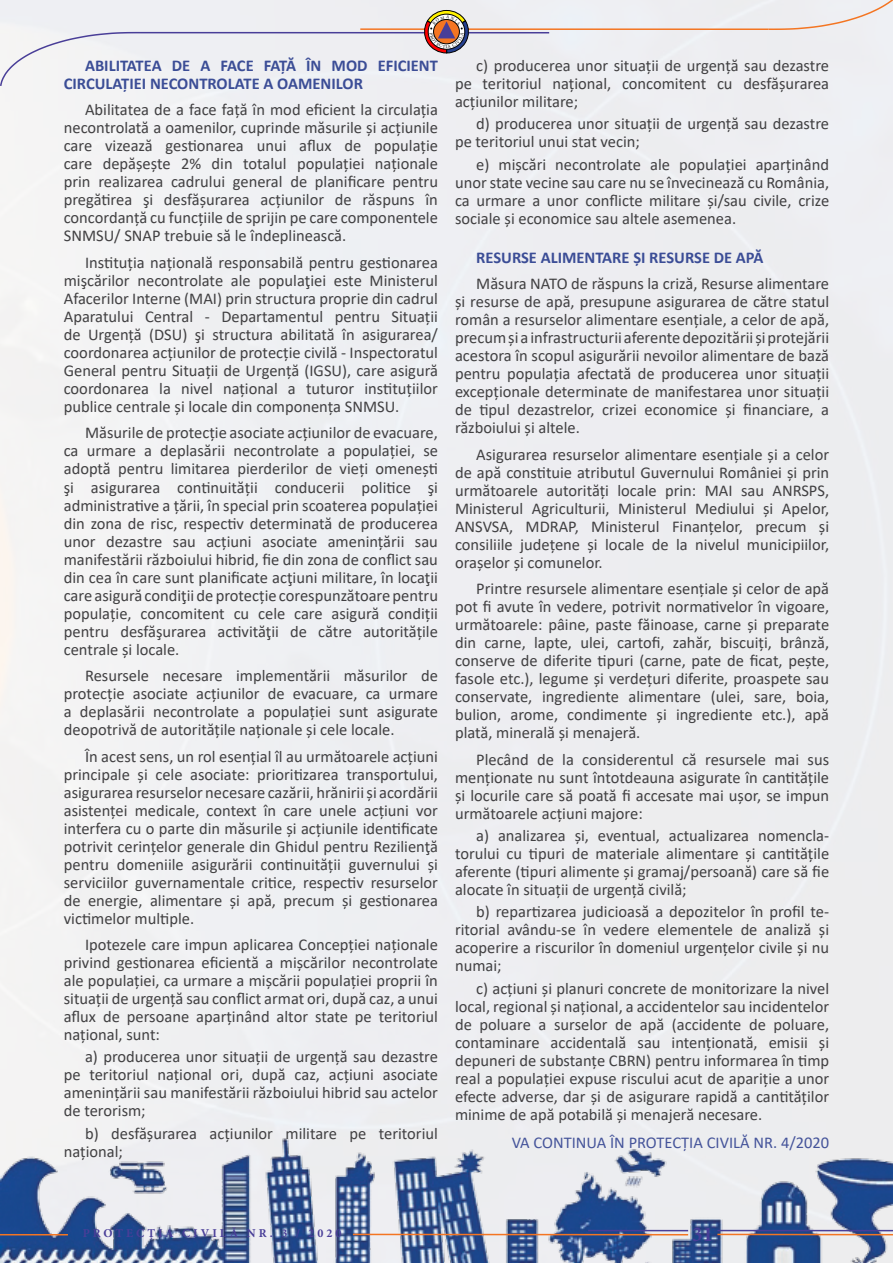
<style>
.page{position:relative;width:893px;height:1263px;background:#fff}
.page>*{position:absolute;margin:0;border:0;box-sizing:border-box;transform-origin:0 0}
.t1{font:700 21px "Minion Pro";color:#493e98}
.t2{font:16.5px/18px "Calibri";color:#414042;text-align:justify}
.t3{font:700 16.5px/18px "Calibri";color:#3b4d96}
.t4{font:16.5px "Calibri";color:#45549a}
.t5{font:700 12px "Minion Pro";letter-spacing:.25em;color:#493e98}
</style>
<div class="page">
<div style="left:0;top:0;width:893px;height:1125px;background:#eeeef2"></div>
<img style="left:0;top:1125px;width:893px;height:138px">
<hr style="left:360px;top:28px;width:408px;height:2px;background:#f47522">
<svg style="left:767px;top:0;width:126px;height:31px;background:#ede8e7"></svg>
<hr style="left:141px;top:32px;width:408px;height:1px;background:#493e98">
<div style="left:0;top:31px;width:142px;height:56px;background:#f3f3f4"></div>
<hr style="left:0;top:1234px;width:68px;height:1px;background:#f47522">
<hr style="left:717px;top:1230px;width:176px;height:1px;background:#493e98">
<hr style="left:717px;top:1234px;width:176px;height:1px;background:#f47522">
<hr style="left:588px;top:1230px;width:100px;height:1px;background:#493e98">
<hr style="left:353px;top:1234px;width:335px;height:1px;background:#f47522">
<svg style="left:423px;top:10px;width:47px;height:43px"></svg>
<p class="t3" style="left:64px;top:56px;width:376px;text-indent:21px">ABILITATEA DE A FACE FAȚĂ ÎN MOD EFICIENT<br>CIRCULAȚIEI NECONTROLATE A OAMENILOR</p>
<p class="t2" style="left:64px;top:101px;width:376px;text-indent:21px">Abilitatea de a face față în mod eficient la circulația necontrolată a oamenilor, cuprinde măsurile și acțiunile care vizează gestionarea unui aflux de populație care depășește 2% din totalul populației naționale prin realizarea cadrului general de planificare pentru pregătirea şi desfășurarea acțiunilor de răspuns în concordanță cu funcțiile de sprijin pe care componentele SNMSU/ SNAP trebuie să le îndeplinească.</p>
<p class="t2" style="left:64px;top:253px;width:376px;text-indent:21px">Instituția națională responsabilă pentru gestionarea mişcărilor necontrolate ale populaţiei este Ministerul Afacerilor Interne (MAI) prin structura proprie din cadrul Aparatului Central - Departamentul pentru Situații de Urgență (DSU) şi structura abilitată în asigurarea/ coordonarea acțiunilor de protecție civilă - Inspectoratul General pentru Situații de Urgență (IGSU), care asigură coordonarea la nivel național a tuturor instituțiilor publice centrale și locale din componența SNMSU.</p>
<p class="t2" style="left:64px;top:424px;width:376px;text-indent:21px">Măsurile de protecție asociate acțiunilor de evacuare, ca urmare a deplasării necontrolate a populației, se adoptă pentru limitarea pierderilor de vieți omenești şi asigurarea continuității conducerii politice şi administrative a țării, în special prin scoaterea populației din zona de risc, respectiv determinată de producerea unor dezastre sau acțiuni asociate amenințării sau manifestării războiului hibrid, fie din zona de conflict sau din cea în care sunt planificate acţiuni militare, în locaţii care asigură condiţii de protecție corespunzătoare pentru populație, concomitent cu cele care asigură condiții pentru desfăşurarea activităţii de către autoritățile centrale și locale.</p>
<p class="t2" style="left:64px;top:666px;width:376px;text-indent:21px">Resursele necesare implementării măsurilor de protecție asociate acțiunilor de evacuare, ca urmare a deplasării necontrolate a populației sunt asigurate deopotrivă de autoritățile naționale și cele locale.</p>
<p class="t2" style="left:64px;top:747px;width:376px;text-indent:21px">În acest sens, un rol esențial îl au următoarele acțiuni principale și cele asociate: prioritizarea transportului, asigurarea resurselor necesare cazării, hrănirii și acordării asistenței medicale, context în care unele acțiuni vor interfera cu o parte din măsurile și acțiunile identificate potrivit cerințelor generale din Ghidul pentru Rezilienţă pentru domeniile asigurării continuității guvernului și serviciilor guvernamentale critice, respectiv resurselor de energie, alimentare și apă, precum și gestionarea victimelor multiple.</p>
<p class="t2" style="left:64px;top:935px;width:376px;text-indent:21px">Ipotezele care impun aplicarea Concepției naționale privind gestionarea eficientă a mișcărilor necontrolate ale populației, ca urmare a mișcării populației proprii în situații de urgență sau conflict armat ori, după caz, a unui aflux de persoane aparținând altor state pe teritoriul național, sunt:</p>
<p class="t2" style="left:64px;top:1047px;width:376px;text-indent:21px">a) producerea unor situații de urgență sau dezastre pe teritoriul național ori, după caz, acțiuni asociate amenințării sau manifestării războiului hibrid sau actelor de terorism;</p>
<p class="t2" style="left:64px;top:1124px;width:376px;text-indent:21px">b) desfășurarea acțiunilor militare pe teritoriul național;</p>
<p class="t2" style="left:455px;top:56px;width:376px;text-indent:21px">c) producerea unor situații de urgență sau dezastre pe teritoriul național, concomitent cu desfășurarea acțiunilor militare;</p>
<p class="t2" style="left:455px;top:114px;width:376px;text-indent:21px">d) producerea unor situații de urgență sau dezastre pe teritoriul unui stat vecin;</p>
<p class="t2" style="left:455px;top:155px;width:376px;text-indent:21px">e) mișcări necontrolate ale populației aparținând unor state vecine sau care nu se învecinează cu România, ca urmare a unor conflicte militare și/sau civile, crize sociale și economice sau altele asemenea.</p>
<p class="t3" style="left:476px;top:248px;width:289px">RESURSE ALIMENTARE ȘI RESURSE DE APĂ</p>
<p class="t2" style="left:455px;top:274px;width:376px;text-indent:21px">Măsura NATO de răspuns la criză, Resurse alimentare și resurse de apă, presupune asigurarea de către statul român a resurselor alimentare esențiale, a celor de apă, precum și a infrastructurii aferente depozitării și protejării acestora în scopul asigurării nevoilor alimentare de bază pentru populația afectată de producerea unor situații excepționale determinate de manifestarea unor situații de tipul dezastrelor, crizei economice și financiare, a războiului și altele.</p>
<p class="t2" style="left:455px;top:445px;width:376px;text-indent:21px">Asigurarea resurselor alimentare esențiale și a celor de apă constituie atributul Guvernului României și prin următoarele autorități locale prin: MAI sau ANRSPS, Ministerul Agriculturii, Ministerul Mediului și Apelor, ANSVSA, MDRAP, Ministerul Finanțelor, precum și consiliile județene și locale de la nivelul municipiilor, orașelor și comunelor.</p>
<p class="t2" style="left:455px;top:579px;width:376px;text-indent:21px">Printre resursele alimentare esențiale și celor de apă pot fi avute în vedere, potrivit normativelor în vigoare, următoarele: pâine, paste făinoase, carne și preparate din carne, lapte, ulei, cartofi, zahăr, biscuiți, brânză, conserve de diferite tipuri (carne, pate de ficat, pește, fasole etc.), legume și verdețuri diferite, proaspete sau conservate, ingrediente alimentare (ulei, sare, boia, bulion, arome, condimente și ingrediente etc.), apă plată, minerală și menajeră.</p>
<p class="t2" style="left:455px;top:750px;width:376px;text-indent:21px">Plecând de la considerentul că resursele mai sus menționate nu sunt întotdeauna asigurate în cantitățile și locurile care să poată fi accesate mai ușor, se impun următoarele acțiuni majore:</p>
<p class="t2" style="left:455px;top:826px;width:376px;text-indent:21px">a) analizarea și, eventual, actualizarea nomencla&shy;torului cu tipuri de materiale alimentare și cantitățile aferente (tipuri alimente și gramaj/persoană) care să fie alocate în situații de urgență civilă;</p>
<p class="t2" style="left:455px;top:902px;width:376px;text-indent:21px">b) repartizarea judicioasă a depozitelor în profil te&shy;ritorial avându-se în vedere elementele de analiză și acoperire a riscurilor în domeniul urgențelor civile și nu numai;</p>
<p class="t2" style="left:455px;top:979px;width:376px;text-indent:21px">c) acțiuni și planuri concrete de monitorizare la nivel local, regional și național, a accidentelor sau incidentelor de poluare a surselor de apă (accidente de poluare, contaminare accidentală sau intenționată, emisii și depuneri de substanțe CBRN) pentru informarea în timp real a populației expuse riscului acut de apariție a unor efecte adverse, dar și de asigurare rapidă a cantităților minime de apă potabilă și menajeră necesare.</p>
<p class="t4" style="left:512px;top:1131px;width:319px">VA CONTINUA ÎN PROTECȚIA CIVILĂ NR. 4/2020</p>
<p class="t5" style="left:83px;top:1225px;width:260px">PROTECȚIA CIVILĂ NR. 3 / 2020</p>
<p class="t1" style="left:692px;top:1219px;width:22px">31</p>
</div>
